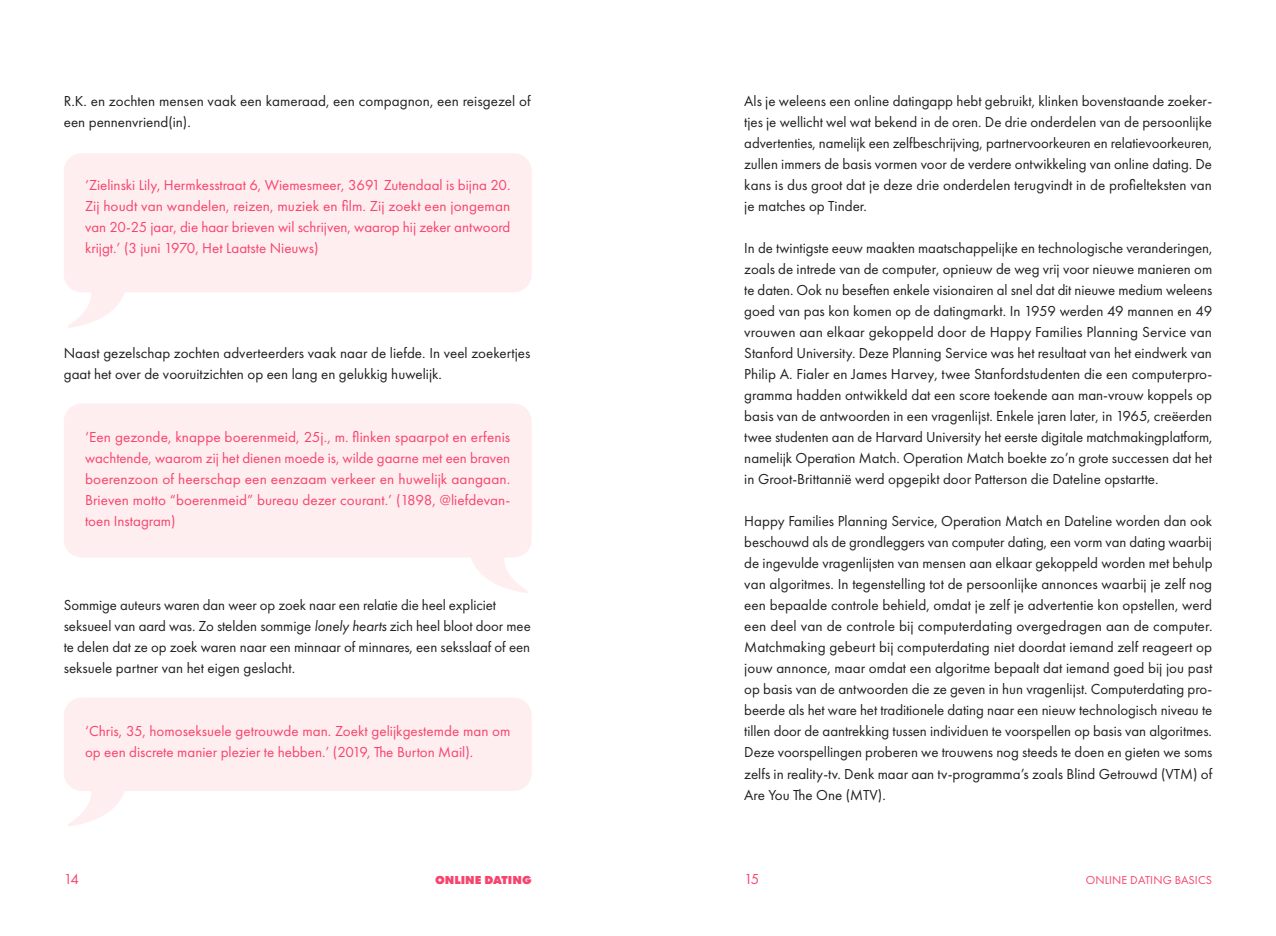
<style>
.page{position:relative;width:1276px;height:936px;background:#fff}
.page>*{position:absolute;margin:0;border:0;box-sizing:border-box;transform-origin:0 0}
.t1{font:15px/21px "Futura PT";color:#231f20}
.t2{font:15px/21px "Futura PT";color:#f8436c;text-align:justify}
.t3{font:12px "Futura PT";letter-spacing:.01em;color:#f8436c}
.t4{font:800 12px "Futura PT";color:#f8436c}
.s1{font-style:italic}
</style>
<div class="page">
<svg style="left:64px;top:153px;width:467px;height:175px;fill:#ffeeef"></svg>
<svg style="left:64px;top:698px;width:467px;height:128px;fill:#ffeeef"></svg>
<svg style="left:64px;top:404px;width:467px;height:189px;fill:#ffeeef"></svg>
<p class="t1" style="left:64px;top:90px;width:468px">R.K. en zochten mensen vaak een kameraad, een compagnon, een reisgezel of een pennenvriend(in).</p>
<p class="t2" style="left:85px;top:174px;width:427px">‘Zielinski Lily, Hermkesstraat 6, Wiemesmeer, 3691 Zutendaal is bijna 20.<br>Zij houdt van wandelen, reizen, muziek en film. Zij zoekt een jongeman van 20-25 jaar, die haar brieven wil schrijven, waarop hij zeker antwoord krijgt.’ (3 juni 1970, Het Laatste Nieuws)</p>
<p class="t1" style="left:64px;top:342px;width:468px">Naast gezelschap zochten adverteerders vaak naar de liefde. In veel zoekertjes gaat het over de vooruitzichten op een lang en gelukkig huwelijk.</p>
<p class="t2" style="left:85px;top:426px;width:427px">‘Een gezonde, knappe boerenmeid, 25j., m. flinken spaarpot en erfenis wachtende, waarom zij het dienen moede is, wilde gaarne met een braven boerenzoon of heerschap een eenzaam verkeer en huwelijk aangaan.<br>Brieven motto “boerenmeid” bureau dezer courant.’ (1898, @liefdevan&shy;toen Instagram)</p>
<p class="t1" style="left:64px;top:594px;width:468px">Sommige auteurs waren dan weer op zoek naar een relatie die heel expliciet seksueel van aard was. Zo stelden sommige <span class="s1">lonely hearts</span> zich heel bloot door mee te delen dat ze op zoek waren naar een minnaar of minnares, een seksslaaf of een seksuele partner van het eigen geslacht.</p>
<p class="t2" style="left:85px;top:720px;width:427px">‘Chris, 35, homoseksuele getrouwde man. Zoekt gelijkgestemde man om op een discrete manier plezier te hebben.’ (2019, The Burton Mail).</p>
<p class="t1" style="left:744px;top:90px;width:469px;text-align:justify">Als je weleens een online datingapp hebt gebruikt, klinken bovenstaande zoeker&shy;tjes je wellicht wel wat bekend in de oren. De drie onderdelen van de persoonlijke advertenties, namelijk een zelfbeschrijving, partnervoorkeuren en relatievoorkeuren, zullen immers de basis vormen voor de verdere ontwikkeling van online dating. De kans is dus groot dat je deze drie onderdelen terugvindt in de profielteksten van je matches op Tinder.</p>
<p class="t1" style="left:744px;top:237px;width:470px;text-align:justify">In de twintigste eeuw maakten maatschappelijke en technologische veranderingen, zoals de intrede van de computer, opnieuw de weg vrij voor nieuwe manieren om te daten. Ook nu beseften enkele visionairen al snel dat dit nieuwe medium weleens goed van pas kon komen op de datingmarkt. In 1959 werden 49 mannen en 49 vrouwen aan elkaar gekoppeld door de Happy Families Planning Service van Stanford University. Deze Planning Service was het resultaat van het eindwerk van Philip A. Fialer en James Harvey, twee Stanfordstudenten die een computerpro&shy;gramma hadden ontwikkeld dat een score toekende aan man-vrouw koppels op basis van de antwoorden in een vragenlijst. Enkele jaren later, in 1965, creëerden twee studenten aan de Harvard University het eerste digitale matchmakingplatform, namelijk Operation Match. Operation Match boekte zo’n grote successen dat het in Groot-Brittannië werd opgepikt door Patterson die Dateline opstartte.</p>
<p class="t1" style="left:744px;top:510px;width:470px;text-align:justify">Happy Families Planning Service, Operation Match en Dateline worden dan ook beschouwd als de grondleggers van computer dating, een vorm van dating waarbij de ingevulde vragenlijsten van mensen aan elkaar gekoppeld worden met behulp van algoritmes. In tegenstelling tot de persoonlijke annonces waarbij je zelf nog een bepaalde controle behield, omdat je zelf je advertentie kon opstellen, werd een deel van de controle bij computerdating overgedragen aan de computer.<br>Matchmaking gebeurt bij computerdating niet doordat iemand zelf reageert op jouw annonce, maar omdat een algoritme bepaalt dat iemand goed bij jou past op basis van de antwoorden die ze geven in hun vragenlijst. Computerdating pro&shy;beerde als het ware het traditionele dating naar een nieuw technologisch niveau te tillen door de aantrekking tussen individuen te voorspellen op basis van algoritmes.<br>Deze voorspellingen proberen we trouwens nog steeds te doen en gieten we soms zelfs in reality-tv. Denk maar aan tv-programma’s zoals Blind Getrouwd (VTM) of Are You The One (MTV).</p>
<p class="t2" style="left:64px;top:867px;width:17px">14</p>
<p class="t4" style="left:435px;top:871px;width:98px">ONLINE DATING</p>
<p class="t2" style="left:744px;top:867px;width:17px">15</p>
<p class="t3" style="left:1085px;top:872px;width:128px">ONLINE DATING BASICS</p>
</div>
